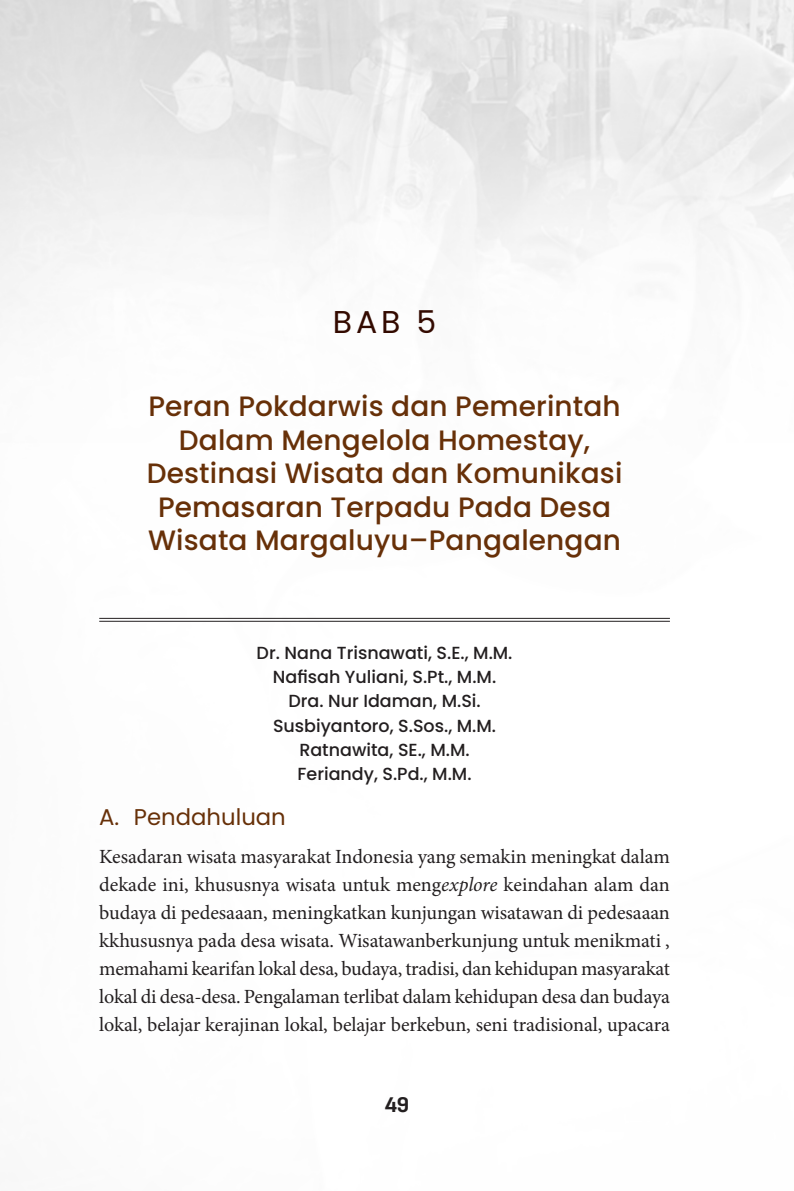
<style>
.page{position:relative;width:794px;height:1191px;background:#fff}
.page>*{position:absolute;margin:0;border:0;box-sizing:border-box;transform-origin:0 0}
.Bab_Nomor{font:31.5px "Poppins";color:#330a00}
.Nama_Bab_Serif{font:500 28px/33.6px "Poppins";letter-spacing:.005em;color:#673008;text-align:center}
.t1{font:22.75px "Poppins";color:#673008}
.t2{font:700 21px "Antartida";color:#231f20}
.Isi_0{font:20.12px/28px "Minion Pro";letter-spacing:-.005em;color:#231f20;text-align:justify}
.Nama_Penulis_Bab{font:500 17.5px "Poppins";color:#231f20}
.s1{font-style:italic}
</style>
<div class="page">
<hr style="left:99px;top:621px;width:571px;height:1px;background:#231f20">
<hr style="left:99px;top:618px;width:571px;height:1px;background:#231f20">
<p class="Bab_Nomor" style="left:333px;top:303px;width:105px">BAB 5</p>
<p class="Nama_Bab_Serif" style="left:147px;top:389px;width:477px">Peran Pokdarwis dan Pemerintah<br>Dalam Mengelola Homestay,<br>Destinasi Wisata dan Komunikasi<br>Pemasaran Terpadu Pada Desa<br>Wisata Margaluyu–Pangalengan</p>
<p class="Nama_Penulis_Bab" style="left:257px;top:643px;width:257px">Dr. Nana Trisnawati, S.E., M.M.</p>
<p class="Nama_Penulis_Bab" style="left:273px;top:667px;width:225px">Nafisah Yuliani, S.Pt., M.M.</p>
<p class="Nama_Penulis_Bab" style="left:288px;top:691px;width:194px">Dra. Nur Idaman, M.Si.</p>
<p class="Nama_Penulis_Bab" style="left:273px;top:715px;width:225px">Susbiyantoro, S.Sos., M.M.</p>
<p class="Nama_Penulis_Bab" style="left:299px;top:739px;width:172px">Ratnawita, SE., M.M.</p>
<p class="Nama_Penulis_Bab" style="left:297px;top:764px;width:175px">Feriandy, S.Pd., M.M.</p>
<p class="t1" style="left:99px;top:803px;width:188px">A. Pendahuluan</p>
<p class="Isi_0" style="left:99px;top:842px;width:572px">Kesadaran wisata masyarakat Indonesia yang semakin meningkat dalam dekade ini, khususnya wisata untuk meng<span class="s1">explore</span> keindahan alam dan budaya di pedesaaan, meningkatkan kunjungan wisatawan di pedesaaan kkhususnya pada desa wisata. Wisatawanberkunjung untuk menikmati , memahami kearifan lokal desa, budaya, tradisi, dan kehidupan masyarakat lokal di desa-desa. Pengalaman terlibat dalam kehidupan desa dan budaya lokal, belajar kerajinan lokal, belajar berkebun, seni tradisional, upacara</p>
<p class="t2" style="left:385px;top:1092px;width:26px">49</p>
</div>
